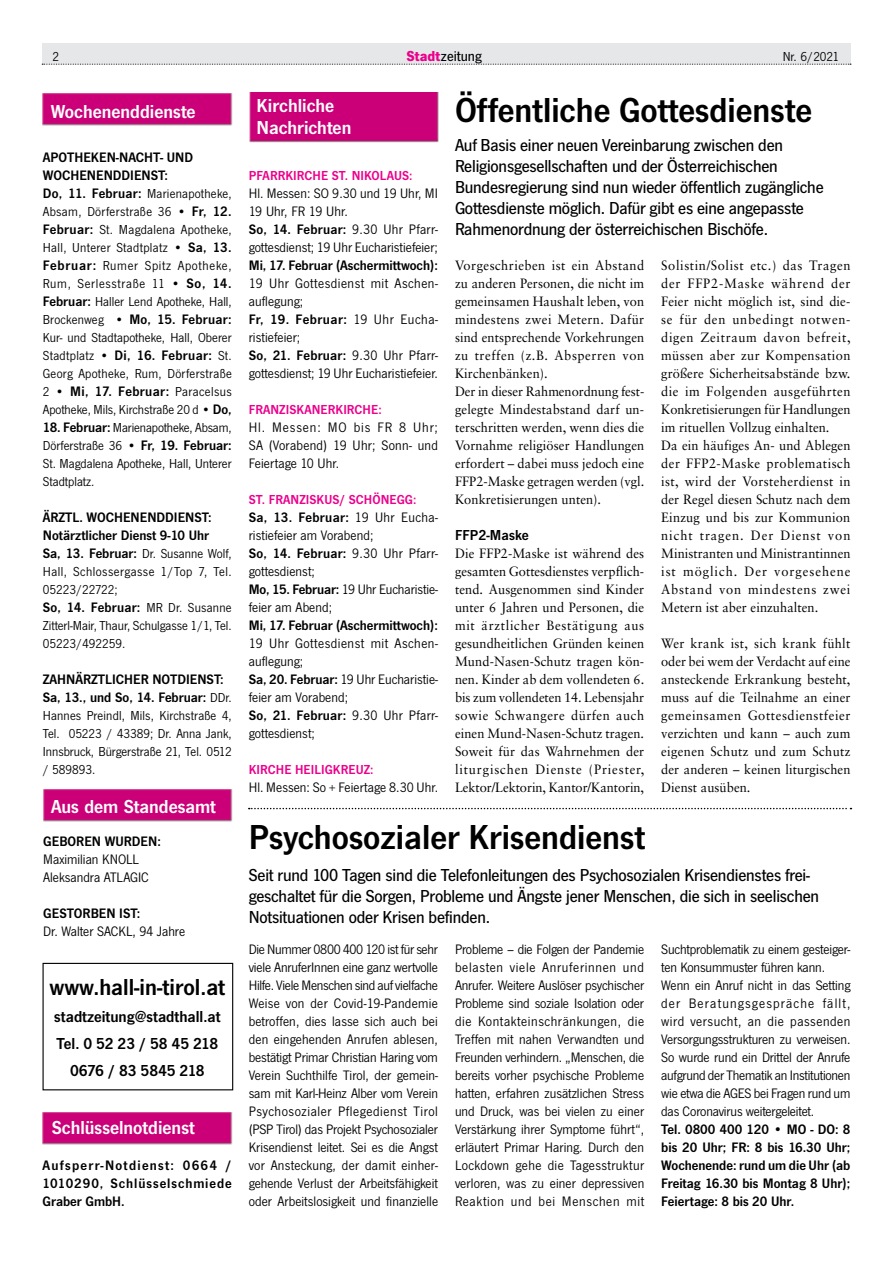
<style>
.page{position:relative;width:893px;height:1263px;background:#fff}
.page>*{position:absolute;margin:0;border:0;box-sizing:border-box;transform-origin:0 0}
.t1{font:600 36px "News Got T";color:#000}
.t2{font:600 24px "News Got T";color:#000}
.t3{font:600 19.5px/21.8px "News Got T";color:#fff}
.t4{font:500 18px/21px "News Got T";letter-spacing:-.01em;color:#000}
.t5{font:600 16.5px/27px "News Got T";color:#000;text-align:center}
.t6{font:500 15px "News Got T";color:#000}
.t7{font:600 15px "News Got T";letter-spacing:.005em;color:#000}
.t8{font:14.25px/18px "News Got T";color:#000}
.t9{font:600 14.25px/18px "News Got T";color:#000}
.t10{font:600 14.25px "News Got T";letter-spacing:.03em;color:#000}
.t11{font:600 14.25px "News Got T";letter-spacing:.02em;color:#000}
.t12{font:13.5px/18px "Sabon";letter-spacing:.005em;color:#000;text-align:justify;scale:.95 1}
.t13{font:13.5px/18px "News Got T";color:#000;text-align:justify}
.t14{font:13.5px/18px "Sabon";letter-spacing:.03em;color:#000;scale:.95 1}
.t15{font:600 13.5px "News Got T";letter-spacing:.005em;color:#ec008c}
.s1{font-weight:700;color:#ec008c}
.s2{font-weight:600;font-size:14.25px}
.s3{font-weight:400;font-size:13.5px}
.s4{font-weight:600}
</style>
<div class="page">
<div style="left:42px;top:43px;width:808px;height:21px;background:#e6e7e8"></div>
<svg style="left:42px;top:64px;width:809px;height:1px"></svg>
<img style="left:43px;top:94px;width:190px;height:32px">
<img style="left:43px;top:1112px;width:190px;height:33px">
<img style="left:43px;top:789px;width:190px;height:33px">
<div style="left:43px;top:963px;width:190px;height:127px;border:1px solid #000"></div>
<img style="left:249px;top:93px;width:190px;height:50px">
<svg style="left:249px;top:808px;width:602px;height:1px"></svg>
<p class="t13" style="left:53px;top:47px;width:8px">2</p>
<p class="t6" style="left:407px;top:48px;width:77px"><span class="s1">Stadt</span>zeitung</p>
<p class="t13" style="left:783px;top:47px;width:58px">Nr. 6/2021</p>
<h3 class="t3" style="left:51px;top:100px;width:146px">Wochenenddienste</h3>
<p class="t9" style="left:43px;top:148px;width:152px">APOTHEKEN-NACHT- UND<br>WOCHENENDDIENST:</p>
<p class="t13" style="left:43px;top:184px;width:190px"><span class="s2">Do, 11. Februar:</span> Marienapotheke, Absam, Dörferstraße 36 • <span class="s2">Fr, 12.<br>Februar:</span> St. Magdalena Apotheke, Hall, Unterer Stadtplatz • <span class="s2">Sa, 13.<br>Februar:</span> Rumer Spitz Apotheke, Rum, Serlesstraße 11 • <span class="s2">So, 14.<br>Februar:</span> Haller Lend Apotheke, Hall,</p>
<p class="t11" style="left:43px;top:311px;width:190px"><span class="s3">Brockenweg •</span> Mo, 15. Februar:</p>
<p class="t13" style="left:43px;top:328px;width:190px">Kur- und Stadtapotheke, Hall, Oberer Stadtplatz • <span class="s2">Di, 16. Februar:</span> St.<br>Georg Apotheke, Rum, Dörferstraße</p>
<p class="t10" style="left:43px;top:383px;width:190px"><span class="s3">2 •</span> Mi, 17. Februar: <span class="s3">Paracelsus</span></p>
<p class="t13" style="left:43px;top:400px;width:190px">Apotheke, Mils, Kirchstraße 20 d • <span class="s2">Do,</span></p>
<p class="t13" style="left:43px;top:418px;width:190px"><span class="s2">18. Februar:</span> Marienapotheke, Absam, Dörferstraße 36 • <span class="s2">Fr, 19. Februar:<br></span>St. Magdalena Apotheke, Hall, Unterer Stadtplatz.</p>
<p class="t9" style="left:43px;top:508px;width:170px">ÄRZTL. WOCHENENDDIENST:<br>Notärztlicher Dienst 9-10 Uhr</p>
<p class="t13" style="left:43px;top:544px;width:190px"><span class="s2">Sa, 13. Februar:</span> Dr. Susanne Wolf, Hall, Schlossergasse 1/Top 7, Tel.<br>05223/22722;</p>
<p class="t9" style="left:43px;top:598px;width:190px">So, 14. Februar: <span class="s3">MR Dr. Susanne</span></p>
<p class="t13" style="left:43px;top:616px;width:190px">Zitterl-Mair, Thaur, Schulgasse 1/1, Tel.<br>05223/492259.</p>
<p class="t9" style="left:43px;top:670px;width:190px">ZAHNÄRZTLICHER NOTDIENST:<br>Sa, 13., und So, 14. Februar: <span class="s3">DDr.</span></p>
<p class="t13" style="left:43px;top:706px;width:191px">Hannes Preindl, Mils, Kirchstraße 4, Tel. 05223 / 43389; Dr. Anna Jank, Innsbruck, Bürgerstraße 21, Tel. 0512 / 589893.</p>
<h3 class="t3" style="left:51px;top:795px;width:166px">Aus dem Standesamt</h3>
<p class="t9" style="left:43px;top:832px;width:119px">GEBOREN WURDEN:</p>
<p class="t8" style="left:43px;top:850px;width:107px">Maximilian KNOLL<br>Aleksandra ATLAGIC</p>
<p class="t9" style="left:43px;top:904px;width:98px">GESTORBEN IST:</p>
<p class="t8" style="left:43px;top:922px;width:143px">Dr. Walter SACKL, 94 Jahre</p>
<h2 class="t2" style="left:49px;top:973px;width:177px">www.hall-in-tirol.at</h2>
<p class="t5" style="left:54px;top:1003px;width:168px">stadtzeitung@stadthall.at<br>Tel. 0 52 23 / 58 45 218<br>0676 / 83 5845 218</p>
<h3 class="t3" style="left:52px;top:1116px;width:145px">Schlüsselnotdienst</h3>
<p class="t9" style="left:43px;top:1156px;width:191px;text-align:justify">Aufsperr-Notdienst: 0664 / 1010290, Schlüsselschmiede Graber GmbH.</p>
<h3 class="t3" style="left:257px;top:94px;width:96px">Kirchliche<br>Nachrichten</h3>
<p class="t15" style="left:249px;top:168px;width:165px">PFARRKIRCHE ST. NIKOLAUS:</p>
<p class="t8" style="left:249px;top:184px;width:191px">Hl. Messen: SO 9.30 und 19 Uhr, MI<br>19 Uhr, FR 19 Uhr.<br><span class="s4">So, 14. Februar:</span> 9.30 Uhr Pfarr&shy;gottesdienst; 19 Uhr Eucharistiefeier;</p>
<p class="t9" style="left:249px;top:256px;width:191px">Mi, 17. Februar (Aschermittwoch):</p>
<p class="t8" style="left:249px;top:274px;width:191px">19 Uhr Gottesdienst mit Aschen&shy;auflegung;<br><span class="s4">Fr, 19. Februar:</span> 19 Uhr Eucha&shy;ristiefeier;<br><span class="s4">So, 21. Februar:</span> 9.30 Uhr Pfarr&shy;gottesdienst; 19 Uhr Eucharistiefeier.</p>
<p class="t15" style="left:249px;top:402px;width:134px">FRANZISKANERKIRCHE:</p>
<p class="t8" style="left:249px;top:418px;width:191px;text-align:justify">Hl. Messen: MO bis FR 8 Uhr; SA (Vorabend) 19 Uhr; Sonn- und Feiertage 10 Uhr.</p>
<p class="t15" style="left:249px;top:492px;width:169px">ST. FRANZISKUS/ SCHÖNEGG:</p>
<p class="t8" style="left:249px;top:508px;width:191px"><span class="s4">Sa, 13. Februar:</span> 19 Uhr Eucha&shy;ristiefeier am Vorabend;<br><span class="s4">So, 14. Februar:</span> 9.30 Uhr Pfarr&shy;gottesdienst;<br><span class="s4">Mo, 15. Februar:</span> 19 Uhr Eucharistie&shy;feier am Abend;</p>
<p class="t9" style="left:249px;top:616px;width:191px">Mi, 17. Februar (Aschermittwoch):</p>
<p class="t8" style="left:249px;top:634px;width:191px">19 Uhr Gottesdienst mit Aschen&shy;auflegung;<br><span class="s4">Sa, 20. Februar:</span> 19 Uhr Eucharistie&shy;feier am Vorabend;<br><span class="s4">So, 21. Februar:</span> 9.30 Uhr Pfarr&shy;gottesdienst;</p>
<p class="t15" style="left:249px;top:762px;width:126px">KIRCHE HEILIGKREUZ:</p>
<p class="t8" style="left:249px;top:778px;width:191px">Hl. Messen: So + Feiertage 8.30 Uhr.</p>
<h1 class="t1" style="left:455px;top:89px;width:359px">Öffentliche Gottesdienste</h1>
<p class="t4" style="left:455px;top:134px;width:370px">Auf Basis einer neuen Vereinbarung zwischen den Religionsgesellschaften und der Österreichischen Bundesregierung sind nun wieder öffentlich zugängliche Gottesdienste möglich. Dafür gibt es eine angepasste Rahmenordnung der österreichischen Bischöfe.</p>
<p class="t12" style="left:455px;top:256px;width:201px;text-align:left">Vorgeschrieben ist ein Abstand zu anderen Personen, die nicht im gemeinsamen Haushalt leben, von mindestens zwei Metern. Dafür sind entsprechende Vorkehrungen zu treffen (z.B. Absperren von<br>Kirchenbänken).<br>Der in dieser Rahmenordnung fest&shy;gelegte Mindestabstand darf un&shy;terschritten werden, wenn dies die<br>Vornahme religiöser Handlungen erfordert – dabei muss jedoch eine<br>FFP2-Maske getragen werden (vgl.<br>Konkretisierungen unten).</p>
<p class="t7" style="left:455px;top:526px;width:75px">FFP2-Maske</p>
<p class="t12" style="left:455px;top:544px;width:201px">Die FFP2-Maske ist während des gesamten Gottesdienstes verpflich&shy;tend. Ausgenommen sind Kinder unter 6 Jahren und Personen, die mit ärztlicher Bestätigung aus gesundheitlichen Gründen keinen Mund-Nasen-Schutz tragen kön&shy;nen. Kinder ab dem vollendeten 6. bis zum vollendeten 14. Lebensjahr sowie Schwangere dürfen auch einen Mund-Nasen-Schutz tragen.<br>Soweit für das Wahrnehmen der liturgischen Dienste (Priester, Lektor/Lektorin, Kantor/Kantorin,</p>
<p class="t14" style="left:661px;top:256px;width:201px">Solistin/Solist etc.) das Tragen der FFP2-Maske während der<br>Feier nicht möglich ist, sind die&shy;se für den unbedingt notwen&shy;digen Zeitraum davon befreit, müssen aber zur Kompensation größere Sicherheitsabstände bzw. die im Folgenden ausgeführten<br>Konkretisierungen für Handlungen im rituellen Vollzug einhalten.<br>Da ein häufiges An- und Ablegen der FFP2-Maske problematisch ist, wird der Vorsteherdienst in der Regel diesen Schutz nach dem<br>Einzug und bis zur Kommunion nicht tragen. Der Dienst von<br>Ministranten und Ministrantinnen ist möglich. Der vorgesehene<br>Abstand von mindestens zwei<br>Metern ist aber einzuhalten.</p>
<p class="t12" style="left:661px;top:634px;width:201px">Wer krank ist, sich krank fühlt oder bei wem der Verdacht auf eine ansteckende Erkrankung besteht, muss auf die Teilnahme an einer gemeinsamen Gottesdienstfeier verzichten und kann – auch zum eigenen Schutz und zum Schutz der anderen – keinen liturgischen Dienst ausüben.</p>
<h1 class="t1" style="left:249px;top:816px;width:398px">Psychosozialer Krisendienst</h1>
<p class="t4" style="left:249px;top:864px;width:572px">Seit rund 100 Tagen sind die Telefonleitungen des Psychosozialen Krisendienstes frei&shy;geschaltet für die Sorgen, Probleme und Ängste jener Menschen, die sich in seelischen<br>Notsituationen oder Krisen befinden.</p>
<p class="t8" style="left:249px;top:940px;width:191px;text-align:justify">Die Nummer 0800 400 120 ist für sehr viele AnruferInnen eine ganz wertvolle Hilfe. Viele Menschen sind auf vielfache Weise von der Covid-19-Pandemie betroffen, dies lasse sich auch bei den eingehenden Anrufen ablesen, bestätigt Primar Christian Haring vom Verein Suchthilfe Tirol, der gemein&shy;sam mit Karl-Heinz Alber vom Verein Psychosozialer Pflegedienst Tirol (PSP Tirol) das Projekt Psychosozialer Krisendienst leitet. Sei es die Angst vor Ansteckung, der damit einher&shy;gehende Verlust der Arbeitsfähigkeit oder Arbeitslosigkeit und finanzielle</p>
<p class="t8" style="left:455px;top:940px;width:191px;text-align:justify">Probleme – die Folgen der Pandemie belasten viele Anruferinnen und Anrufer. Weitere Auslöser psychischer Probleme sind soziale Isolation oder die Kontakteinschränkungen, die Treffen mit nahen Verwandten und Freunden verhindern. „Menschen, die bereits vorher psychische Probleme hatten, erfahren zusätzlichen Stress und Druck, was bei vielen zu einer Verstärkung ihrer Symptome führt“, erläutert Primar Haring. Durch den Lockdown gehe die Tagesstruktur verloren, was zu einer depressiven Reaktion und bei Menschen mit</p>
<p class="t8" style="left:661px;top:940px;width:191px">Suchtproblematik zu einem gesteiger&shy;ten Konsummuster führen kann.<br>Wenn ein Anruf nicht in das Setting der Beratungsgespräche fällt, wird versucht, an die passenden Versorgungsstrukturen zu verweisen.<br>So wurde rund ein Drittel der Anrufe aufgrund der Thematik an Institutionen wie etwa die AGES bei Fragen rund um das Coronavirus weitergeleitet.</p>
<p class="t9" style="left:661px;top:1120px;width:191px;text-align:justify">Tel. 0800 400 120 • MO - DO: 8 bis 20 Uhr; FR: 8 bis 16.30 Uhr; Wochenende: rund um die Uhr (ab Freitag 16.30 bis Montag 8 Uhr); Feiertage: 8 bis 20 Uhr.</p>
</div>
